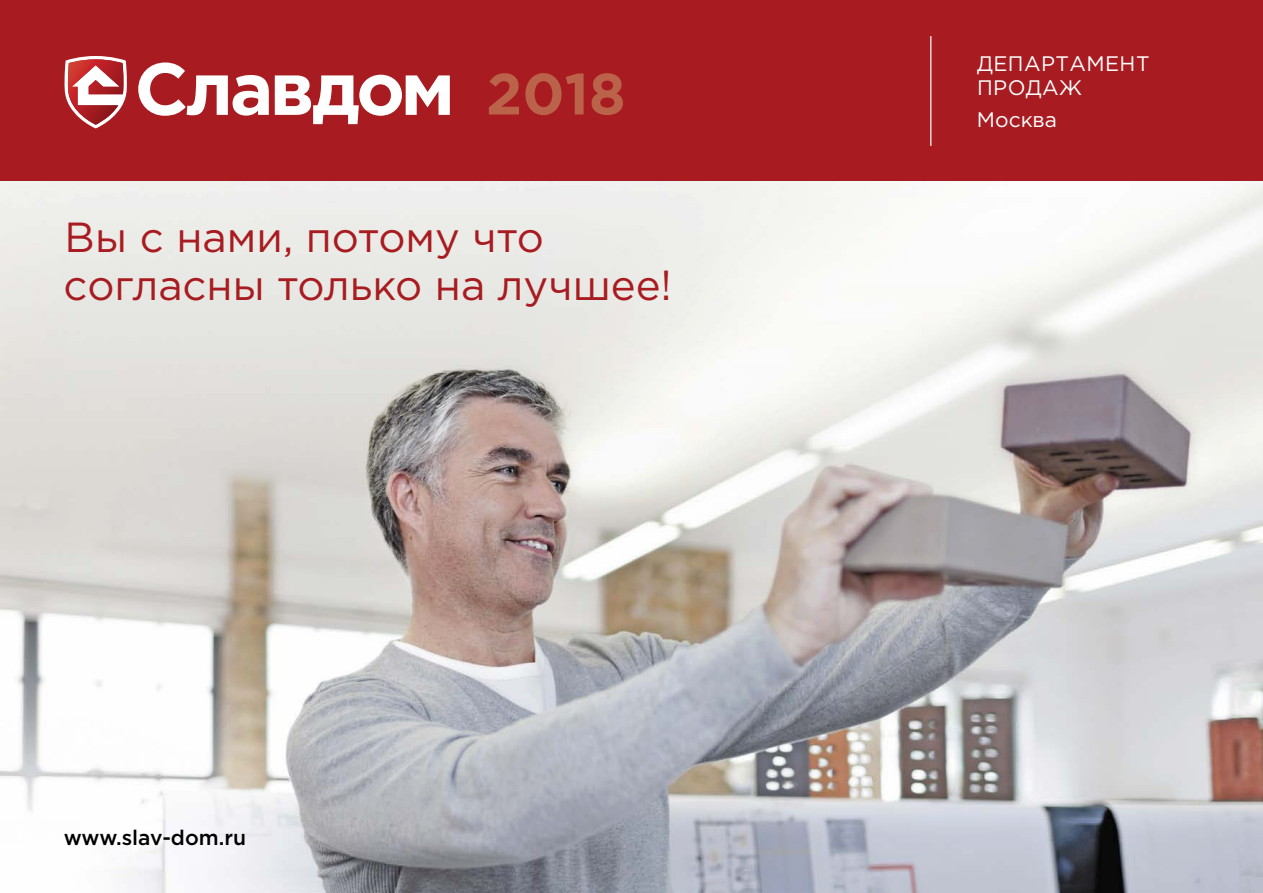
<style>
.page{position:relative;width:1263px;height:893px;background:#fff}
.page>*{position:absolute;margin:0;border:0;box-sizing:border-box;transform-origin:0 0}
.t1{font:700 58.05px "Gotham Pro";color:#bb624b}
.t2{font:42px/48px "Gotham Pro";color:#a81c21}
.t3{font:21px/24px "Gotham Pro";letter-spacing:.02em;color:#fff}
.t4{font:500 21px "Gotham Pro";color:#000}
</style>
<div class="page">
<img style="left:0;top:181px;width:1263px;height:712px">
<div style="left:0;top:0;width:1263px;height:181px;background:#a81c21"></div>
<hr style="left:930px;top:36px;width:1px;height:110px;background:#fff">
<svg style="left:138px;top:62px;width:131px;height:54px"></svg>
<svg style="left:275px;top:75px;width:175px;height:49px"></svg>
<svg style="left:64px;top:56px;width:63px;height:72px"></svg>
<h1 class="t1" style="left:486px;top:60px;width:141px">2018</h1>
<p class="t2" style="left:63px;top:213px;width:610px">Вы с нами, потому что согласны только на лучшее!</p>
<p class="t4" style="left:64px;top:825px;width:184px">www.slav-dom.ru</p>
<p class="t3" style="left:977px;top:51px;width:174px">ДЕПАРТАМЕНТ<br>ПРОДАЖ</p>
<p class="t3" style="left:977px;top:108px;width:82px">Москва</p>
</div>
